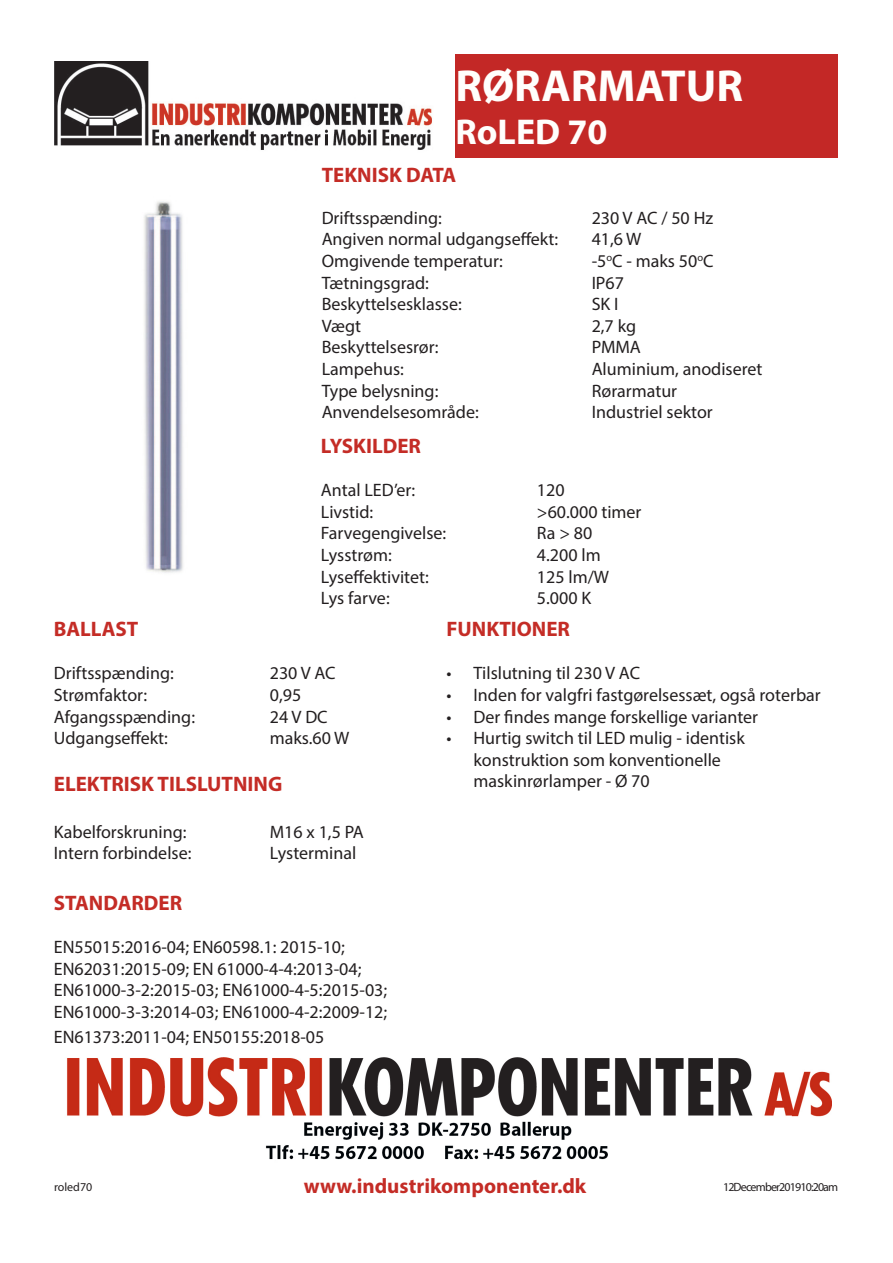
<style>
.page{position:relative;width:893px;height:1263px;background:#fff}
.page>*{position:absolute;margin:0;border:0;box-sizing:border-box;transform-origin:0 0}
.t1{font:700 45px "Myriad Pro";color:#fffefc}
.t2{font:700 36px "Myriad Pro";color:#fffefc}
.t3{font:700 21px "Myriad Pro";color:#c42c26}
.t4{font:18px/21.6px "Myriad Pro";color:#231f20}
.t5{font:12px "Myriad Pro";letter-spacing:-.065em;color:#231f20}
.t6{font:12px "Myriad Pro";color:#231f20}
</style>
<div class="page">
<img style="left:67px;top:1058px;width:765px;height:102px">
<div style="left:455px;top:54px;width:383px;height:104px;background:#c32826"></div>
<img style="left:54px;top:61px;width:378px;height:89px">
<img style="left:144px;top:201px;width:39px;height:372px">
<h1 class="t1" style="left:455px;top:57px;width:289px">RØRARMATUR</h1>
<h2 class="t2" style="left:455px;top:109px;width:154px">RoLED 70</h2>
<p class="t3" style="left:322px;top:162px;width:136px">TEKNISK DATA</p>
<p class="t4" style="left:322px;top:207px;width:122px">Driftsspænding:</p>
<p class="t4" style="left:592px;top:207px;width:123px">230 V AC / 50 Hz</p>
<p class="t4" style="left:322px;top:228px;width:238px">Angiven normal udgangseffekt:</p>
<p class="t4" style="left:592px;top:228px;width:51px">41,6 W</p>
<p class="t4" style="left:322px;top:250px;width:183px">Omgivende temperatur:</p>
<p class="t4" style="left:592px;top:250px;width:123px">-5<sup>o</sup>C - maks 50<sup>o</sup>C</p>
<p class="t4" style="left:322px;top:271px;width:109px">Tætningsgrad:</p>
<p class="t4" style="left:592px;top:271px;width:34px">IP67</p>
<p class="t4" style="left:322px;top:293px;width:142px">Beskyttelsesklasse:</p>
<p class="t4" style="left:592px;top:293px;width:28px">SK I</p>
<p class="t4" style="left:322px;top:315px;width:41px">Vægt</p>
<p class="t4" style="left:592px;top:315px;width:46px">2,7 kg</p>
<p class="t4" style="left:322px;top:336px;width:118px">Beskyttelsesrør:</p>
<p class="t4" style="left:592px;top:336px;width:51px">PMMA</p>
<p class="t4" style="left:322px;top:358px;width:84px">Lampehus:</p>
<p class="t4" style="left:592px;top:358px;width:172px">Aluminium, anodiseret</p>
<p class="t4" style="left:322px;top:379px;width:118px">Type belysning:</p>
<p class="t4" style="left:592px;top:379px;width:87px">Rørarmatur</p>
<p class="t4" style="left:322px;top:401px;width:159px">Anvendelsesområde:</p>
<p class="t4" style="left:592px;top:401px;width:123px">Industriel sektor</p>
<p class="t3" style="left:321px;top:432px;width:102px">LYSKILDER</p>
<p class="t4" style="left:321px;top:479px;width:96px">Antal LED’er:</p>
<p class="t4" style="left:537px;top:479px;width:29px">120</p>
<p class="t4" style="left:321px;top:501px;width:54px">Livstid:</p>
<p class="t4" style="left:537px;top:501px;width:106px">&gt;60.000 timer</p>
<p class="t4" style="left:321px;top:522px;width:127px">Farvegengivelse:</p>
<p class="t4" style="left:537px;top:522px;width:57px">Ra &gt; 80</p>
<p class="t4" style="left:321px;top:544px;width:72px">Lysstrøm:</p>
<p class="t4" style="left:537px;top:544px;width:65px">4.200 lm</p>
<p class="t4" style="left:321px;top:565px;width:109px">Lyseffektivitet:</p>
<p class="t4" style="left:537px;top:565px;width:74px">125 lm/W</p>
<p class="t4" style="left:321px;top:587px;width:70px">Lys farve:</p>
<p class="t4" style="left:537px;top:587px;width:56px">5.000 K</p>
<p class="t3" style="left:54px;top:615px;width:86px">BALLAST</p>
<p class="t4" style="left:54px;top:662px;width:122px">Driftsspænding:</p>
<p class="t4" style="left:270px;top:662px;width:67px">230 V AC</p>
<p class="t4" style="left:54px;top:684px;width:95px">Strømfaktor:</p>
<p class="t4" style="left:270px;top:684px;width:33px">0,95</p>
<p class="t4" style="left:54px;top:705px;width:143px">Afgangsspænding:</p>
<p class="t4" style="left:270px;top:705px;width:59px">24 V DC</p>
<p class="t4" style="left:54px;top:727px;width:116px">Udgangseffekt:</p>
<p class="t4" style="left:270px;top:727px;width:81px">maks.60 W</p>
<p class="t3" style="left:54px;top:770px;width:230px">ELEKTRISK TILSLUTNING</p>
<p class="t4" style="left:54px;top:821px;width:134px">Kabelforskruning:</p>
<p class="t4" style="left:270px;top:821px;width:95px">M16 x 1,5 PA</p>
<p class="t4" style="left:54px;top:842px;width:139px">Intern forbindelse:</p>
<p class="t4" style="left:270px;top:842px;width:88px">Lysterminal</p>
<p class="t3" style="left:54px;top:889px;width:130px">STANDARDER</p>
<p class="t4" style="left:54px;top:936px;width:335px">EN55015:2016-04; EN60598.1: 2015-10; EN62031:2015-09; EN 61000-4-4:2013-04; EN61000-3-2:2015-03; EN61000-4-5:2015-03; EN61000-3-3:2014-03; EN61000-4-2:2009-12;</p>
<p class="t4" style="left:54px;top:1026px;width:272px">EN61373:2011-04; EN50155:2018-05</p>
<p class="t3" style="left:446px;top:615px;width:125px">FUNKTIONER</p>
<p class="t4" style="left:446px;top:662px;width:195px">• Tilslutning til 230 V AC</p>
<p class="t4" style="left:446px;top:684px;width:376px">• Inden for valgfri fastgørelsessæt, også roterbar</p>
<p class="t4" style="left:446px;top:705px;width:313px">• Der findes mange forskellige varianter</p>
<p class="t4" style="left:473px;top:727px;width:273px;text-indent:-27px">• Hurtig switch til LED mulig - identisk konstruktion som konventionelle maskinrørlamper - Ø 70</p>
<p class="t6" style="left:54px;top:1180px;width:40px">roled70</p>
<p class="t3" style="left:304px;top:1172px;width:284px">www.industrikomponenter.dk</p>
<p class="t5" style="left:723px;top:1180px;width:117px">12 December 2019 10:20 am</p>
</div>
